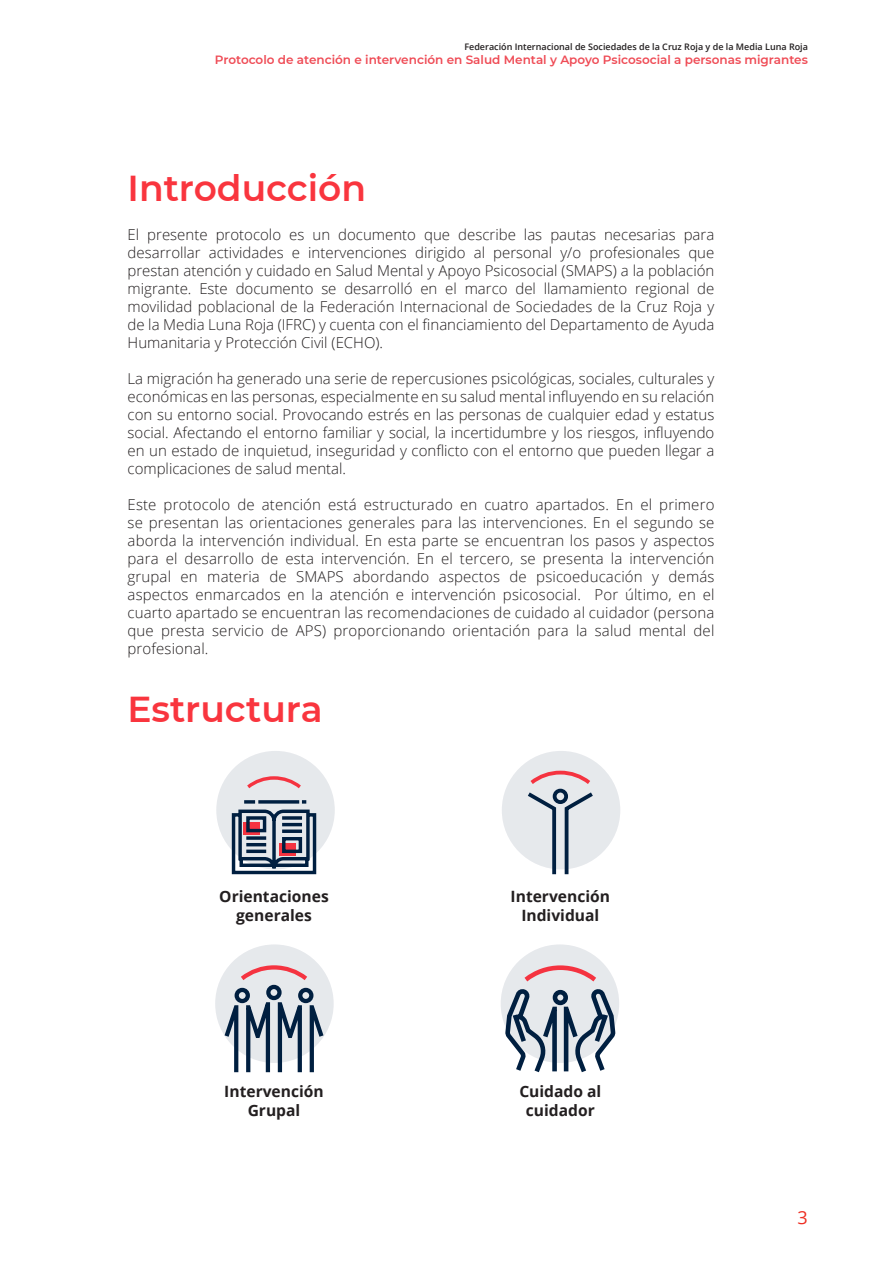
<style>
.page{position:relative;width:893px;height:1263px;background:#fff}
.page>*{position:absolute;margin:0;border:0;box-sizing:border-box;transform-origin:0 0}
.Heading_1{font:600 36px "Montserrat";color:#f9353e}
.t1{font:18px "Open Sans";color:#ee2e22}
.Cover_boilerplate_te{font:700 15.6px/18.8px "Open Sans";color:#231f20;text-align:center}
.Cover_boilerplate_te-2{font:300 15px/18px "Open Sans";color:#231f20;text-align:justify}
.t2{font:600 12px "Montserrat";color:#ef4b55}
.t3{font:600 9px "Open Sans";color:#231f20}
</style>
<div class="page">
<div style="left:216px;top:751px;width:119px;height:118px;background:#e6e9ec;border-radius:50%"></div>
<div style="left:502px;top:751px;width:118px;height:118px;background:#e6e9ec;border-radius:50%"></div>
<div style="left:215px;top:944px;width:119px;height:119px;background:#e6e9ec;border-radius:50%"></div>
<div style="left:501px;top:944px;width:118px;height:119px;background:#e6e9ec;border-radius:50%"></div>
<svg style="left:221px;top:963px;width:106px;height:110px"></svg>
<svg style="left:501px;top:963px;width:118px;height:110px"></svg>
<svg style="left:524px;top:770px;width:73px;height:105px"></svg>
<svg style="left:231px;top:800px;width:86px;height:75px"></svg>
<svg style="left:247px;top:776px;width:54px;height:13px"></svg>
<p class="t3" style="left:464px;top:41px;width:345px">Federación Internacional de Sociedades de la Cruz Roja y de la Media Luna Roja</p>
<p class="t2" style="left:215px;top:52px;width:594px">Protocolo de atención e intervención en Salud Mental y Apoyo Psicosocial a personas migrantes</p>
<p class="Heading_1" style="left:128px;top:162px;width:240px">Introducción</p>
<p class="Cover_boilerplate_te-2" style="left:128px;top:225px;width:588px">El presente protocolo es un documento que describe las pautas necesarias para desarrollar actividades e intervenciones dirigido al personal y/o profesionales que prestan atención y cuidado en Salud Mental y Apoyo Psicosocial (SMAPS) a la población migrante. Este documento se desarrolló en el marco del llamamiento regional de movilidad poblacional de la Federación Internacional de Sociedades de la Cruz Roja y de la Media Luna Roja (IFRC) y cuenta con el financiamiento del Departamento de Ayuda Humanitaria y Protección Civil (ECHO).</p>
<p class="Cover_boilerplate_te-2" style="left:128px;top:369px;width:588px">La migración ha generado una serie de repercusiones psicológicas, sociales, culturales y económicas en las personas, especialmente en su salud mental influyendo en su relación con su entorno social. Provocando estrés en las personas de cualquier edad y estatus social. Afectando el entorno familiar y social, la incertidumbre y los riesgos, influyendo en un estado de inquietud, inseguridad y conflicto con el entorno que pueden llegar a complicaciones de salud mental.</p>
<p class="Cover_boilerplate_te-2" style="left:128px;top:495px;width:588px">Este protocolo de atención está estructurado en cuatro apartados. En el primero se presentan las orientaciones generales para las intervenciones. En el segundo se aborda la intervención individual. En esta parte se encuentran los pasos y aspectos para el desarrollo de esta intervención. En el tercero, se presenta la intervención grupal en materia de SMAPS abordando aspectos de psicoeducación y demás aspectos enmarcados en la atención e intervención psicosocial. Por último, en el cuarto apartado se encuentran las recomendaciones de cuidado al cuidador (persona que presta servicio de APS) proporcionando orientación para la salud mental del profesional.</p>
<p class="Heading_1" style="left:128px;top:683px;width:197px">Estructura</p>
<p class="Cover_boilerplate_te" style="left:219px;top:887px;width:111px">Orientaciones generales</p>
<p class="Cover_boilerplate_te" style="left:511px;top:887px;width:101px">Intervención<br>Individual</p>
<p class="Cover_boilerplate_te" style="left:224px;top:1082px;width:101px">Intervención</p>
<p class="Cover_boilerplate_te" style="left:248px;top:1101px;width:54px">Grupal</p>
<p class="Cover_boilerplate_te" style="left:519px;top:1082px;width:83px">Cuidado al</p>
<p class="Cover_boilerplate_te" style="left:526px;top:1101px;width:70px">cuidador</p>
<p class="t1" style="left:798px;top:1205px;width:12px">3</p>
</div>
